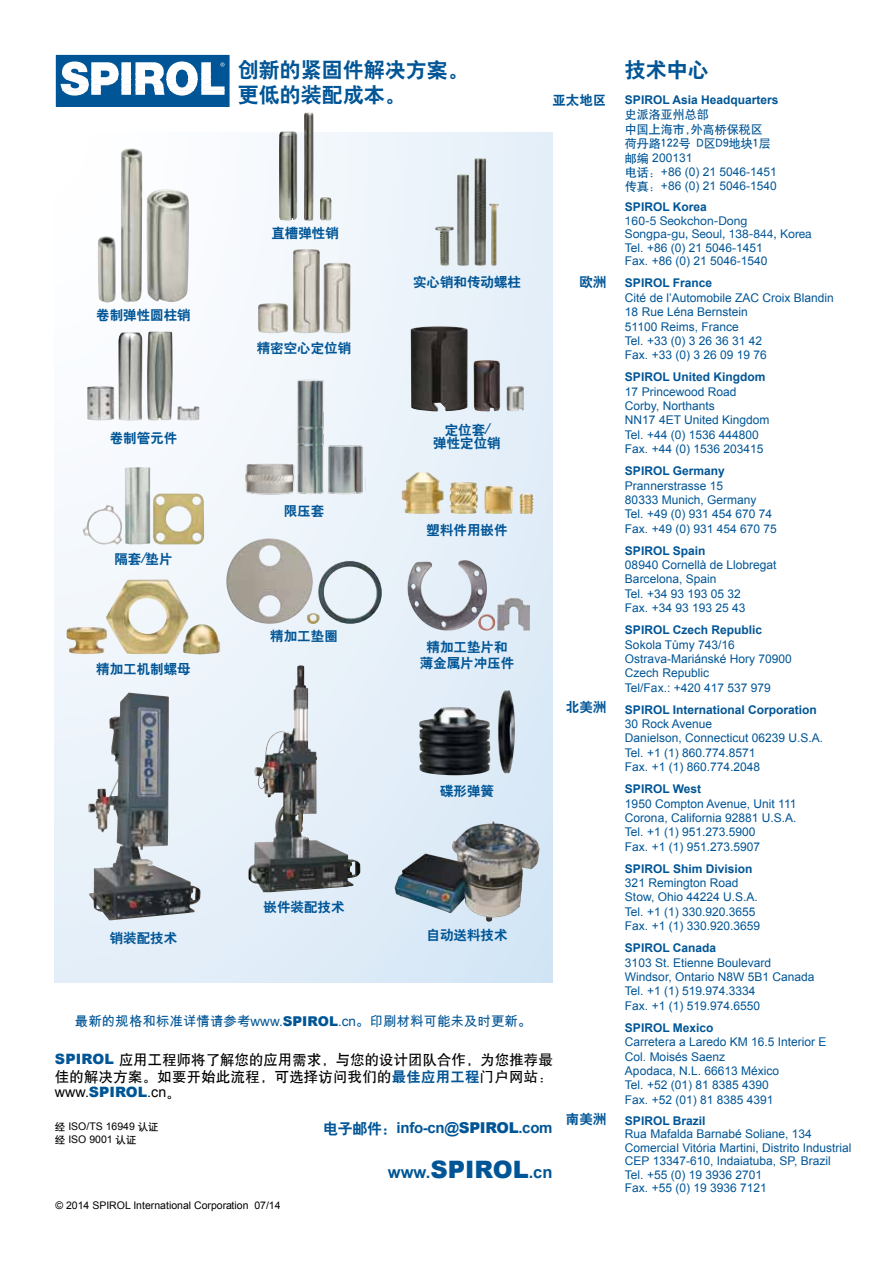
<style>
.page{position:relative;width:893px;height:1263px;background:#fff}
.page>*{position:absolute;margin:0;border:0;box-sizing:border-box;transform-origin:0 0}
.t1{font:21px/25.2px "H Yb 2 gj";color:#005596}
.t2{font:700 16.5px "Arial";color:#005596}
.t3{font:700 15px "Arial";letter-spacing:-.02em;color:#005596}
.t4{font:14.25px/16.5px "H Yb 1 gj";letter-spacing:.015em;color:#000}
.t5{font:14.25px "Arial";color:#000}
.t6{font:13.5px/13.5px "H Yb 2 gj";color:#005596;text-align:center}
.t7{font:13.5px "Arial Unicode MS";color:#005596}
.t8{font:12px/14.4px "Arial";color:#005596}
.t9{font:700 12px "Arial";color:#005596}
.t10{font:12px/13.5px "Helvetica Neue";color:#005596}
.t11{font:12px/14.4px "H Yb 1 gj";color:#005596}
.t12{font:10.5px/12.6px "Arial";color:#000}
.s1{font-family:"H Yb 1 gj"}
.s2{font-family:"Arial";font-style:italic;font-size:15px}
.s3{font-family:"Arial"}
.s4{font-family:"Arial";font-weight:900}
.s5{font-family:"Arial";font-weight:900;color:#005596}
.s6{font-family:"H Yb 2 gj";color:#005596}
.s7{font-weight:900;color:#005596}
.s8{font-family:"H Yb 2 gj";font-weight:400}
.s9{font-weight:900}
.s10{font-weight:900;font-size:24px}
</style>
<div class="page">
<div style="left:55px;top:132px;width:498px;height:851px;background:linear-gradient(to bottom,#f3f7fb,#dce9f4)"></div>
<div style="left:55px;top:54px;width:175px;height:53px;background:#005596"></div>
<svg style="left:61px;top:61px;width:164px;height:35px"></svg>
<div style="left:55px;top:54px;width:175px;height:55px;border:1px solid #fff"></div>
<img style="left:248px;top:665px;width:112px;height:227px">
<img style="left:88px;top:693px;width:107px;height:227px">
<img style="left:394px;top:821px;width:145px;height:102px">
<img style="left:258px;top:249px;width:93px;height:86px">
<img style="left:97px;top:148px;width:93px;height:157px">
<img style="left:279px;top:113px;width:52px;height:108px">
<img style="left:435px;top:158px;width:64px;height:108px">
<img style="left:87px;top:332px;width:113px;height:89px">
<img style="left:411px;top:326px;width:113px;height:86px">
<img style="left:402px;top:472px;width:132px;height:43px">
<img style="left:83px;top:467px;width:121px;height:81px">
<img style="left:432px;top:560px;width:39px;height:55px">
<img style="left:226px;top:538px;width:156px;height:86px">
<img style="left:419px;top:690px;width:96px;height:85px">
<img style="left:66px;top:579px;width:154px;height:76px">
<img style="left:243px;top:375px;width:123px;height:122px">
<h1 class="t1" style="left:238px;top:57px;width:233px">创新的紧固件解决方案。更低的装配成本。</h1>
<h1 class="t1" style="left:625px;top:57px;width:85px">技术中心</h1>
<p class="t6" style="left:552px;top:93px;width:55px">亚太地区</p>
<p class="t9" style="left:625px;top:92px;width:155px">SPIROL Asia Headquarters</p>
<p class="t11" style="left:625px;top:108px;width:147px">史派洛亚州总部<br>中国上海市,外高桥保税区荷丹路122号 D区D9地块1层</p>
<p class="t8" style="left:625px;top:150px;width:153px"><span class="s1">邮编</span> 200131<br><span class="s1">电话：</span>+86 (0) 21 5046-1451<span class="s1">传真：</span>+86 (0) 21 5046-1540</p>
<p class="t9" style="left:625px;top:199px;width:83px">SPIROL Korea</p>
<p class="t10" style="left:625px;top:215px;width:188px">160-5 Seokchon-Dong<br>Songpa-gu, Seoul, 138-844, Korea</p>
<p class="t8" style="left:625px;top:241px;width:144px;line-height:13.5px">Tel. +86 (0) 21 5046-1451<br>Fax. +86 (0) 21 5046-1540</p>
<p class="t9" style="left:625px;top:275px;width:89px">SPIROL France</p>
<p class="t8" style="left:625px;top:290px;width:210px">Cité de l’Automobile ZAC Croix Blandin<br>18 Rue Léna Bernstein<br>51100 Reims, France<br>Tel. +33 (0) 3 26 36 31 42<br>Fax. +33 (0) 3 26 09 19 76</p>
<p class="t9" style="left:625px;top:369px;width:142px">SPIROL United Kingdom</p>
<p class="t8" style="left:625px;top:384px;width:146px">17 Princewood Road<br>Corby, Northants<br>NN17 4ET United Kingdom<br>Tel. +44 (0) 1536 444800<br>Fax. +44 (0) 1536 203415</p>
<p class="t9" style="left:625px;top:463px;width:101px">SPIROL Germany</p>
<p class="t8" style="left:625px;top:478px;width:153px">Prannerstrasse 15<br>80333 Munich, Germany<br>Tel. +49 (0) 931 454 670 74<br>Fax. +49 (0) 931 454 670 75</p>
<p class="t9" style="left:625px;top:542px;width:82px">SPIROL Spain</p>
<p class="t8" style="left:625px;top:558px;width:153px">08940 Cornellà de Llobregat<br>Barcelona, Spain<br>Tel. +34 93 193 05 32<br>Fax. +34 93 193 25 43</p>
<p class="t9" style="left:625px;top:622px;width:139px">SPIROL Czech Republic</p>
<p class="t8" style="left:625px;top:637px;width:168px">Sokola Tůmy 743/16<br>Ostrava-Mariánské Hory 70900<br>Czech Republic<br>Tel/Fax.: +420 417 537 979</p>
<p class="t9" style="left:625px;top:701px;width:193px">SPIROL International Corporation</p>
<p class="t8" style="left:625px;top:717px;width:200px">30 Rock Avenue<br>Danielson, Connecticut 06239 U.S.A.<br>Tel. +1 (1) 860.774.8571<br>Fax. +1 (1) 860.774.2048</p>
<p class="t9" style="left:625px;top:781px;width:78px">SPIROL West</p>
<p class="t8" style="left:625px;top:796px;width:173px">1950 Compton Avenue, Unit 111<br>Corona, California 92881 U.S.A.<br>Tel. +1 (1) 951.273.5900<br>Fax. +1 (1) 951.273.5907</p>
<p class="t9" style="left:625px;top:860px;width:129px">SPIROL Shim Division</p>
<p class="t8" style="left:625px;top:876px;width:137px">321 Remington Road<br>Stow, Ohio 44224 U.S.A.<br>Tel. +1 (1) 330.920.3655<br>Fax. +1 (1) 330.920.3659</p>
<p class="t9" style="left:625px;top:940px;width:93px">SPIROL Canada</p>
<p class="t8" style="left:625px;top:955px;width:191px">3103 St. Etienne Boulevard<br>Windsor, Ontario N8W 5B1 Canada<br>Tel. +1 (1) 519.974.3334<br>Fax. +1 (1) 519.974.6550</p>
<p class="t9" style="left:625px;top:1019px;width:90px">SPIROL Mexico</p>
<p class="t8" style="left:625px;top:1035px;width:203px">Carretera a Laredo KM 16.5 Interior E<br>Col. Moisés Saenz<br>Apodaca, N.L. 66613 México<br>Tel. +52 (01) 81 8385 4390<br>Fax. +52 (01) 81 8385 4391</p>
<p class="t9" style="left:625px;top:1112px;width:82px">SPIROL Brazil</p>
<p class="t8" style="left:625px;top:1127px;width:228px;line-height:13.5px">Rua Mafalda Barnabé Soliane, 134<br>Comercial Vitória Martini, Distrito Industrial CEP 13347-610, Indaiatuba, SP, Brazil Tel. +55 (0) 19 3936 2701<br>Fax. +55 (0) 19 3936 7121</p>
<p class="t6" style="left:271px;top:226px;width:69px">直槽弹性销</p>
<p class="t6" style="left:413px;top:275px;width:109px">实心销和传动螺柱</p>
<p class="t6" style="left:579px;top:275px;width:28px">欧洲</p>
<p class="t6" style="left:96px;top:308px;width:96px">卷制弹性圆柱销</p>
<p class="t6" style="left:257px;top:341px;width:96px">精密空心定位销</p>
<p class="t6" style="left:433px;top:423px;width:69px">定位套<span class="s2">/<br></span>弹性定位销</p>
<p class="t6" style="left:110px;top:431px;width:69px">卷制管元件</p>
<p class="t6" style="left:284px;top:504px;width:42px">限压套</p>
<p class="t6" style="left:427px;top:523px;width:82px">塑料件用嵌件</p>
<p class="t6" style="left:114px;top:552px;width:60px">隔套<span class="s2">/</span>垫片</p>
<p class="t6" style="left:270px;top:629px;width:69px">精加工垫圈</p>
<p class="t6" style="left:420px;top:639px;width:96px;line-height:16.2px">精加工垫片和薄金属片冲压件</p>
<p class="t6" style="left:96px;top:662px;width:96px">精加工机制螺母</p>
<p class="t6" style="left:566px;top:701px;width:42px">北美洲</p>
<p class="t6" style="left:440px;top:785px;width:55px">碟形弹簧</p>
<p class="t6" style="left:264px;top:900px;width:82px">嵌件装配技术</p>
<p class="t6" style="left:110px;top:931px;width:69px">销装配技术</p>
<p class="t6" style="left:427px;top:928px;width:82px">自动送料技术</p>
<p class="t7" style="left:75px;top:1011px;width:458px">最新的规格和标准详情请参考<span class="s3">www.</span><span class="s4">SPIROL</span><span class="s3">.cn</span>。印刷材料可能未及时更新。</p>
<p class="t4" style="left:55px;top:1052px;width:499px"><span class="s5">SPIROL</span> 应用工程师将了解您的应用需求，与您的设计团队合作，为您推荐最佳的解决方案。如要开始此流程，可选择访问我们的<span class="s6">最佳应用工程</span>门户网站：</p>
<p class="t5" style="left:55px;top:1083px;width:127px">www.<span class="s7">SPIROL</span>.cn<span class="s1">。</span></p>
<p class="t6" style="left:566px;top:1112px;width:42px">南美洲</p>
<p class="t12" style="left:55px;top:1120px;width:105px"><span class="s1">经</span> ISO/TS 16949 <span class="s1">认证经</span> ISO 9001 <span class="s1">认证</span></p>
<p class="t3" style="left:323px;top:1117px;width:231px"><span class="s8">电子邮件：</span>info-cn@<span class="s9">SPIROL</span>.com</p>
<h2 class="t2" style="left:388px;top:1161px;width:166px">www.<span class="s10">SPIROL</span>.cn</h2>
<p class="t12" style="left:55px;top:1199px;width:227px">© 2014 SPIROL International Corporation 07/14</p>
</div>
